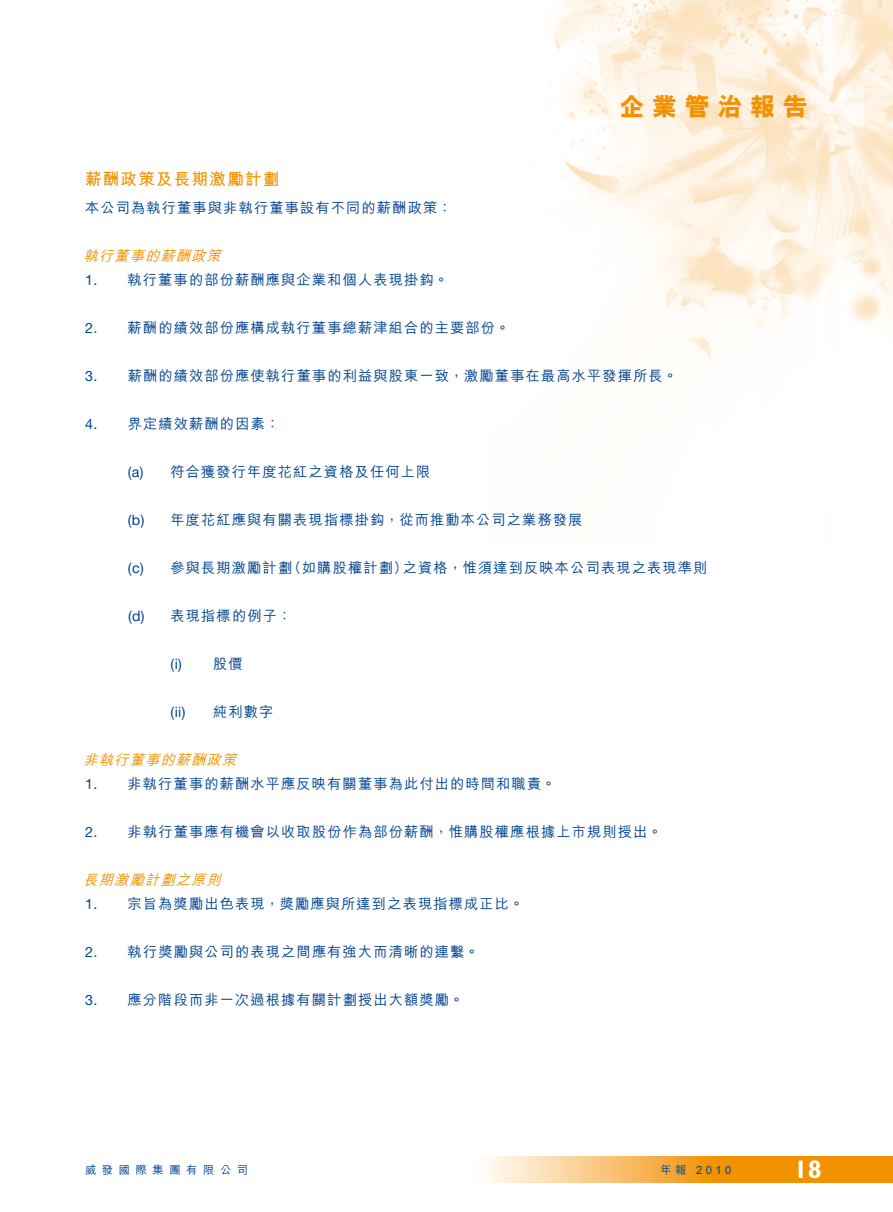
<style>
.page{position:relative;width:893px;height:1212px;background:#fff}
.page>*{position:absolute;margin:0;border:0;box-sizing:border-box;transform-origin:0 0}
.t1{font:800 25.5px "M Hei HK";letter-spacing:.275em;color:#f29200}
.t2{font:700 25.5px "Gill Sans Std";color:#fff}
.t3{font:700 16.5px "M Hei HK";letter-spacing:.08em;color:#f29200}
.t4{font:500 14.25px "M Hei HK";letter-spacing:.08em;color:#004390}
.t5{font:14.25px "Helvetica Neue LT Std";color:#004390}
.t6{font:italic 500 14.25px "M Hei HK";color:#f29200}
.t7{font:500 11.25px "M Hei HK";letter-spacing:.5em;color:#004390}
.t8{font:11.25px "Arial";color:#004390}
</style>
<div class="page">
<img style="left:531px;top:0;width:362px;height:362px">
<svg style="left:486px;top:1157px;width:407px;height:25px;background:#f6af47"></svg>
<p class="t3" style="left:85px;top:167px;width:196px">薪酬政策及長期激勵計劃</p>
<p class="t4" style="left:85px;top:197px;width:368px">本公司為執行董事與非執行董事設有不同的薪酬政策：</p>
<p class="t6" style="left:84px;top:245px;width:144px">執行董事的薪酬政策</p>
<p class="t4" style="left:128px;top:269px;width:322px">執行董事的部份薪酬應與企業和個人表現掛鈎。</p>
<p class="t5" style="left:85px;top:271px;width:14px">1.</p>
<p class="t5" style="left:85px;top:319px;width:14px">2.</p>
<p class="t4" style="left:128px;top:317px;width:384px">薪酬的績效部份應構成執行董事總薪津組合的主要部份。</p>
<h1 class="t1" style="left:619px;top:89px;width:190px">企業管治報告</h1>
<p class="t5" style="left:85px;top:367px;width:14px">3.</p>
<p class="t5" style="left:85px;top:415px;width:14px">4.</p>
<p class="t4" style="left:128px;top:365px;width:551px">薪酬的績效部份應使執行董事的利益與股東一致，激勵董事在最高水平發揮所長。</p>
<p class="t4" style="left:128px;top:413px;width:153px">界定績效薪酬的因素：</p>
<p class="t5" style="left:128px;top:463px;width:17px">)a(</p>
<p class="t4" style="left:170px;top:461px;width:262px">符合獲發行年度花紅之資格及任何上限</p>
<p class="t5" style="left:128px;top:511px;width:18px">b( )</p>
<p class="t4" style="left:170px;top:509px;width:414px">年度花紅應與有關表現指標掛鈎，從而推動本公司之業務發展</p>
<p class="t5" style="left:128px;top:559px;width:17px">)c(</p>
<p class="t4" style="left:403px;top:557px;width:306px">之資格，惟須達到反映本公司表現之表現準則</p>
<p class="t4" style="left:170px;top:557px;width:123px">參與長期激勵計劃</p>
<p class="t4" style="left:287px;top:557px;width:122px">（如購股權計劃）</p>
<p class="t5" style="left:128px;top:607px;width:18px">d( )</p>
<p class="t4" style="left:171px;top:605px;width:123px">表現指標的例子：</p>
<p class="t5" style="left:171px;top:655px;width:13px">)i(</p>
<p class="t4" style="left:213px;top:653px;width:31px">股價</p>
<p class="t4" style="left:213px;top:701px;width:62px">純利數字</p>
<p class="t5" style="left:171px;top:703px;width:16px">)i i(</p>
<p class="t6" style="left:84px;top:749px;width:159px">非執行董事的薪酬政策</p>
<p class="t4" style="left:128px;top:773px;width:430px">非執行董事的薪酬水平應反映有關董事為此付出的時間和職責。</p>
<p class="t5" style="left:85px;top:775px;width:14px">1.</p>
<p class="t4" style="left:128px;top:821px;width:536px">非執行董事應有機會以收取股份作為部份薪酬，惟購股權應根據上市規則授出。</p>
<p class="t5" style="left:85px;top:823px;width:14px">2.</p>
<p class="t6" style="left:84px;top:869px;width:144px">長期激勵計劃之原則</p>
<p class="t4" style="left:128px;top:893px;width:398px">宗旨為獎勵出色表現，獎勵應與所達到之表現指標成正比。</p>
<p class="t5" style="left:85px;top:895px;width:14px">1.</p>
<p class="t5" style="left:85px;top:943px;width:14px">2.</p>
<p class="t5" style="left:85px;top:991px;width:14px">3.</p>
<p class="t4" style="left:128px;top:941px;width:353px">執行獎勵與公司的表現之間應有強大而清晰的連繫。</p>
<p class="t4" style="left:128px;top:989px;width:338px">應分階段而非一次過根據有關計劃授出大額獎勵。</p>
<p class="t7" style="left:85px;top:1162px;width:165px">威發國際集團有限公司</p>
<p class="t7" style="left:660px;top:1161px;width:27px">年報</p>
<p class="t8" style="left:696px;top:1162px;width:37px">2010</p>
<h1 class="t2" style="left:794px;top:1154px;width:30px">18</h1>
</div>
